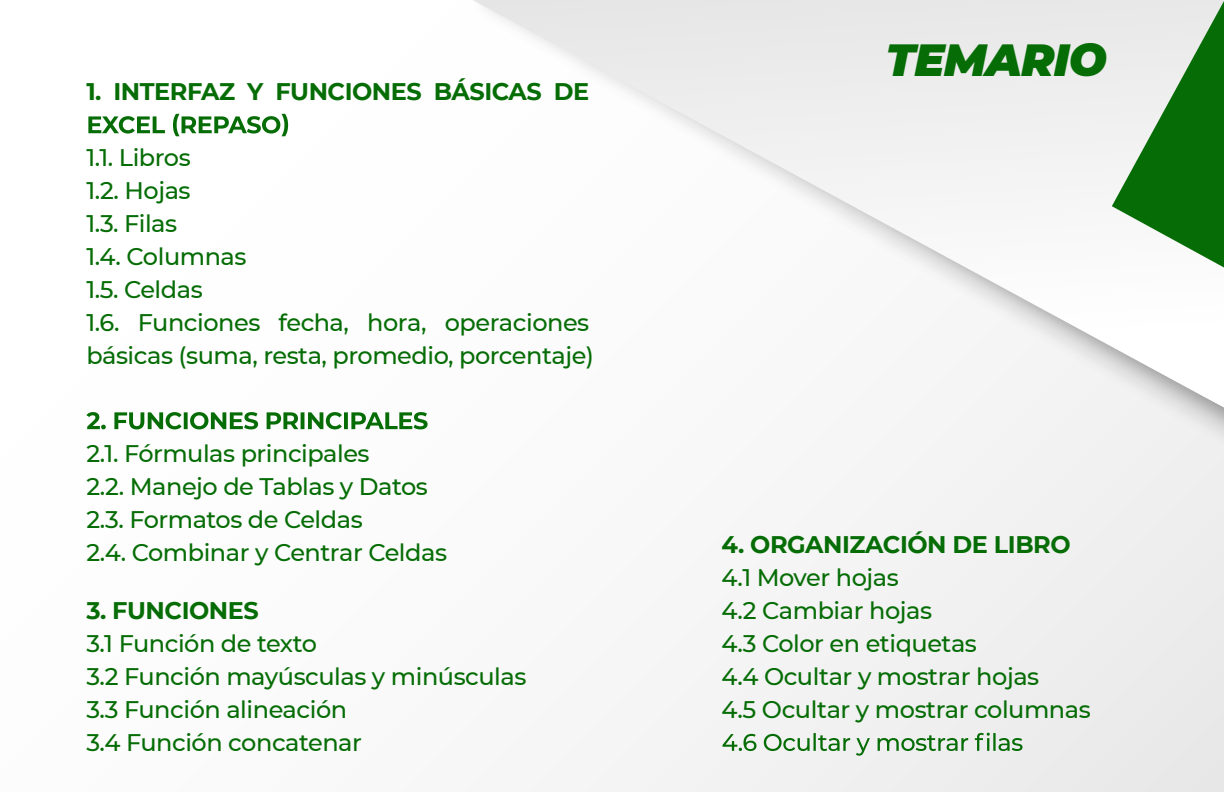
<style>
.page{position:relative;width:1224px;height:792px;background:#fff}
.page>*{position:absolute;margin:0;border:0;box-sizing:border-box;transform-origin:0 0}
.t1{font:italic 900 45px "Montserrat";letter-spacing:-.02em;color:#066d06}
.t2{font:500 24px/33px "Montserrat";letter-spacing:-.02em;color:#066d06}
.t3{font:700 24px "Montserrat";letter-spacing:-.02em;color:#066d06}
</style>
<div class="page">
<div style="left:0;top:0;width:1224px;height:792px;background:linear-gradient(to right,#fff,#ececec)"></div>
<svg style="left:467px;top:0;width:757px;height:475px"></svg>
<div style="left:503px;top:408px;width:721px;height:31px;background:#f6f6f6"></div>
<svg style="left:473px;top:0;width:751px;height:408px"></svg>
<svg style="left:1112px;top:1px;width:112px;height:267px"></svg>
<svg style="left:88px;top:114px;width:200px;height:22px"></svg>
<svg style="left:86px;top:412px;width:342px;height:17px"></svg>
<svg style="left:723px;top:733px;width:300px;height:23px"></svg>
<p class="t3" style="left:86px;top:74px;width:504px">1. INTERFAZ Y FUNCIONES BÁSICAS DE</p>
<p class="t2" style="left:86px;top:140px;width:509px">1.1. Libros<br>1.2. Hojas<br>1.3. Filas<br>1.4. Columnas<br>1.5. Celdas<br>1.6. Funciones fecha, hora, operaciones básicas (suma, resta, promedio, porcentaje)</p>
<p class="t2" style="left:86px;top:436px;width:362px">2.1. Fórmulas principales<br>2.2. Manejo de Tablas y Datos<br>2.3. Formatos de Celdas<br>2.4. Combinar y Centrar Celdas</p>
<p class="t3" style="left:86px;top:593px;width:174px">3. FUNCIONES</p>
<p class="t2" style="left:86px;top:626px;width:442px">3.1 Función de texto<br>3.2 Función mayúsculas y minúsculas<br>3.3 Función alineación<br>3.4 Función concatenar</p>
<h1 class="t1" style="left:886px;top:26px;width:223px">TEMARIO</h1>
<p class="t3" style="left:722px;top:527px;width:351px">4. ORGANIZACIÓN DE LIBRO</p>
<p class="t2" style="left:722px;top:560px;width:371px">4.1 Mover hojas<br>4.2 Cambiar hojas<br>4.3 Color en etiquetas<br>4.4 Ocultar y mostrar hojas<br>4.5 Ocultar y mostrar columnas</p>
</div>
